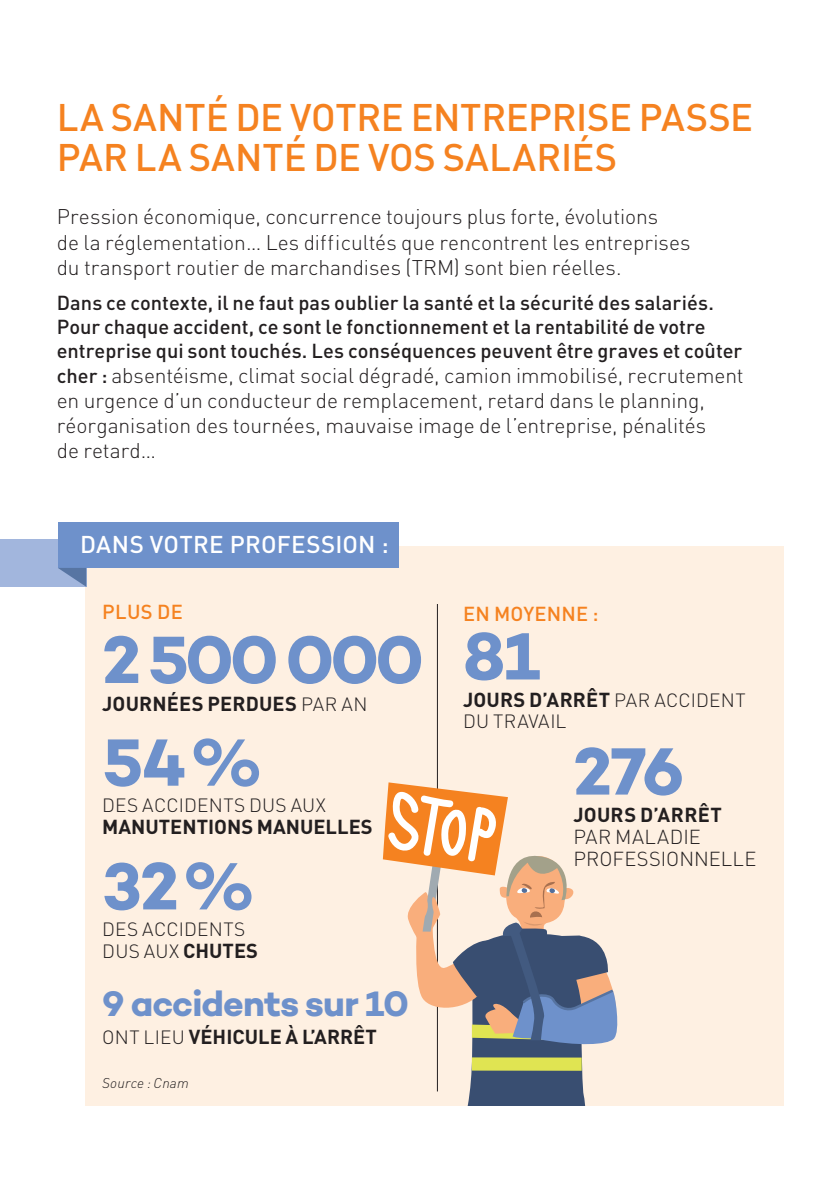
<style>
.page{position:relative;width:840px;height:1191px;background:#fff}
.page>*{position:absolute;margin:0;border:0;box-sizing:border-box;transform-origin:0 0}
.t1{font:68px "Campton Bold DEMO";letter-spacing:-.06em;color:#6e91cb}
.t2{font:500 38px/40px "DINOT";letter-spacing:-.005em;color:#f58220}
.t3{font:36px "Campton Bold DEMO";letter-spacing:-.02em;color:#6e91cb}
.t4{font:500 24px "DINOT";letter-spacing:.01em;color:#fff}
.t5{font:300 21px/25px "DINOT";letter-spacing:-.005em;color:#231f20}
.t6{font:500 20px/24px "DINOT";color:#231f20}
.t7{font:700 20px "DINOT";color:#231f20}
.t8{font:300 20px/22px "DINOT";letter-spacing:.01em;color:#231f20}
.t9{font:500 20px "DINOT";letter-spacing:.01em;color:#f58220}
.t10{font:300 19px/22px "DINOT";letter-spacing:.01em;color:#231f20}
.t11{font:italic 300 14px "DINOT";letter-spacing:.015em;color:#231f20}
.s1{font-weight:500;font-size:20px}
.s2{font-weight:300;font-size:19px}
.s3{font-weight:700;font-size:20px}
</style>
<div class="page">
<div style="left:85px;top:546px;width:697px;height:560px;background:#fef0e2"></div>
<hr style="left:437px;top:604px;width:1px;height:487px;background:#231f20">
<div style="left:0;top:540px;width:86px;height:47px;background:#a2b6dd"></div>
<div style="left:58px;top:522px;width:340px;height:46px;background:#6e91cb"></div>
<svg style="left:58px;top:568px;width:28px;height:19px"></svg>
<svg style="left:382px;top:782px;width:236px;height:324px"></svg>
<h2 class="t2" style="left:57px;top:96px;width:697px">LA SANTÉ DE VOTRE ENTREPRISE PASSE<br>PAR LA SANTÉ DE VOS SALARIÉS</h2>
<p class="t5" style="left:57px;top:204px;width:635px">Pression économique, concurrence toujours plus forte, évolutions<br>de la réglementation… Les difficultés que rencontrent les entreprises du transport routier de marchandises (TRM) sont bien réelles.</p>
<p class="t6" style="left:57px;top:290px;width:686px">Dans ce contexte, il ne faut pas oublier la santé et la sécurité des salariés.<br>Pour chaque accident, ce sont le fonctionnement et la rentabilité de votre entreprise qui sont touchés. Les conséquences peuvent être graves et coûter</p>
<p class="t5" style="left:57px;top:362px;width:688px"><span class="s1">cher :</span> absentéisme, climat social dégradé, camion immobilisé, recrutement en urgence d’un conducteur de remplacement, retard dans le planning, réorganisation des tournées, mauvaise image de l’entreprise, pénalités<br>de retard…</p>
<p class="t4" style="left:80px;top:529px;width:310px">DANS VOTRE PROFESSION :</p>
<p class="t9" style="left:102px;top:599px;width:82px">PLUS DE</p>
<h1 class="t1" style="left:102px;top:620px;width:323px">2 500 000</h1>
<p class="t7" style="left:102px;top:690px;width:266px">JOURNÉES PERDUES <span class="s2">PAR AN</span></p>
<h1 class="t1" style="left:102px;top:723px;width:163px">54%</h1>
<p class="t10" style="left:102px;top:794px;width:225px">DES ACCIDENTS DUS AUX</p>
<p class="t7" style="left:102px;top:814px;width:272px">MANUTENTIONS MANUELLES</p>
<h1 class="t1" style="left:102px;top:847px;width:155px">32%</h1>
<p class="t10" style="left:102px;top:918px;width:157px">DES ACCIDENTS<br>DUS AUX <span class="s3">CHUTES</span></p>
<h3 class="t3" style="left:102px;top:983px;width:308px">9 accidents sur 10</h3>
<p class="t7" style="left:102px;top:1023px;width:276px"><span class="s2">ONT LIEU</span> VÉHICULE À L’ARRÊT</p>
<p class="t11" style="left:102px;top:1074px;width:88px">Source : Cnam</p>
<p class="t9" style="left:463px;top:601px;width:137px">EN MOYENNE :</p>
<h1 class="t1" style="left:462px;top:617px;width:79px">81</h1>
<p class="t7" style="left:463px;top:687px;width:284px">JOURS D’ARRÊT <span class="s2">PAR ACCIDENT</span></p>
<p class="t10" style="left:463px;top:710px;width:105px">DU TRAVAIL</p>
<h1 class="t1" style="left:573px;top:732px;width:112px">276</h1>
<p class="t7" style="left:573px;top:802px;width:150px">JOURS D’ARRÊT</p>
<p class="t8" style="left:573px;top:826px;width:184px">PAR MALADIE<br>PROFESSIONNELLE</p>
</div>
